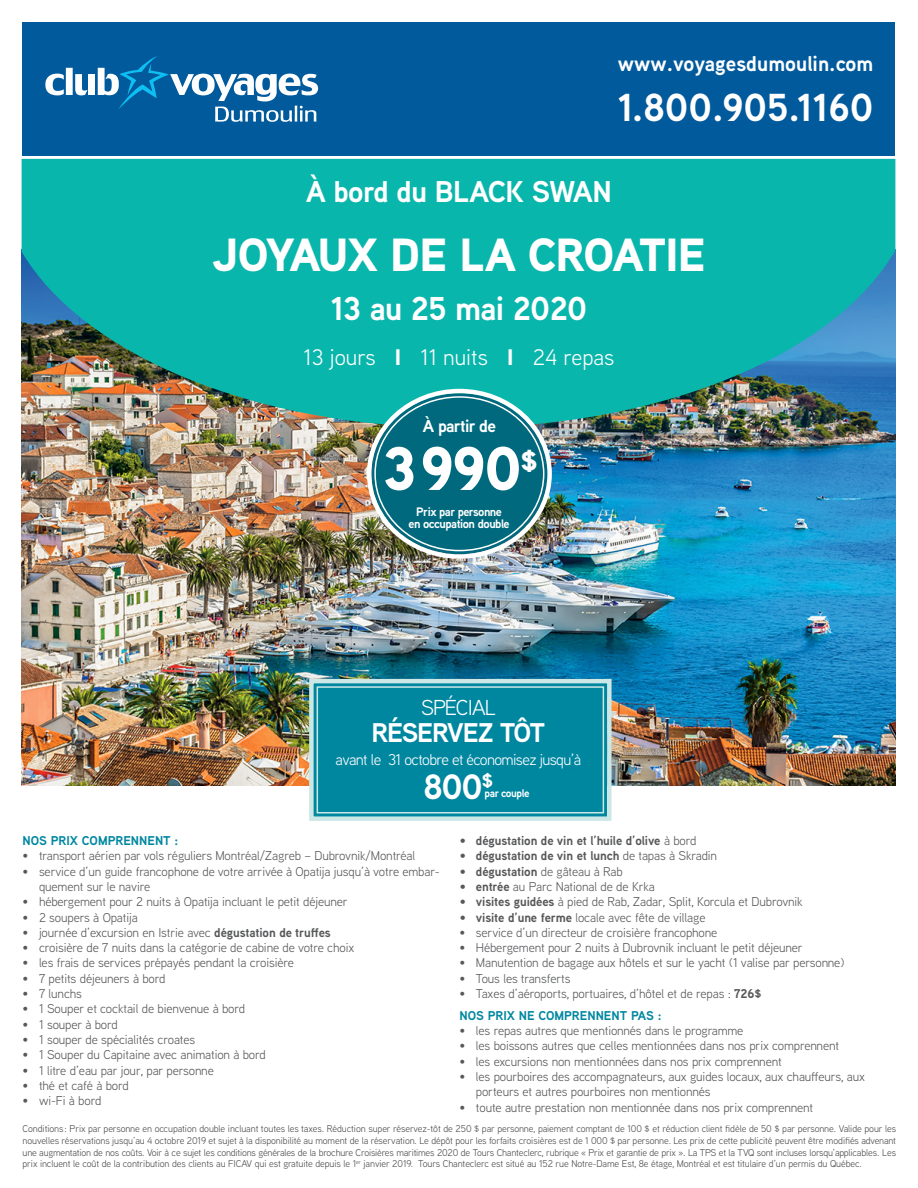
<style>
.page{position:relative;width:918px;height:1188px;background:#fff}
.page>*{position:absolute;margin:0;border:0;box-sizing:border-box;transform-origin:0 0}
.t1{font:900 61.35px "Aaux Next";color:#fff}
.t2{font:900 46.5px "Aaux Next";letter-spacing:-.02em;color:#fff}
.t3{font:700 39px "Aaux Next";color:#fff}
.t4{font:700 35.1px "Aaux Next";color:#fff}
.t5{font:700 33px "Aaux Next";letter-spacing:-.02em;color:#fff}
.t6{font:700 30px "Aaux Next";letter-spacing:-.02em;color:#fff}
.t7{font:700 27px "Aaux Next";letter-spacing:-.04em;color:#fff}
.t8{font:22.5px "Aaux Next";color:#fff}
.t9{font:21.6px "Aaux Next";letter-spacing:-.04em;color:#fff}
.t10{font:700 21.3px "Aaux Next";color:#fff}
.t11{font:700 17.4px "Aaux Next";letter-spacing:-.04em;color:#fff}
.t12{font:15.6px "Aaux Next";letter-spacing:-.04em;color:#fff}
.t13{font:12.75px/15.3px "Aaux Next";letter-spacing:-.01em;color:#57585a}
.t14{font:700 12.75px "Aaux Next";letter-spacing:-.01em;color:#57585a}
.t15{font:700 12.75px "Aaux Next";color:#0087a0}
.t16{font:700 12.3px "Aaux Next";letter-spacing:-.04em;color:#fff}
.t17{font:700 10.95px "Aaux Next";letter-spacing:-.04em;color:#fff}
.t18{font:9.75px/11.7px "Aaux Next";letter-spacing:-.01em;color:#4b4c4d;text-align:justify}
.s1{font-weight:900}
.s2{font-weight:700}
.s3{font-weight:400}
</style>
<div class="page">
<img style="left:22px;top:428px;width:873px;height:357px">
<div style="left:22px;top:22px;width:874px;height:134px;background:#015a9c"></div>
<div style="left:88px;top:74px;width:7px;height:21px;background:#fff"></div>
<svg style="left:45px;top:68px;width:43px;height:27px"></svg>
<svg style="left:98px;top:56px;width:220px;height:66px"></svg>
<svg style="left:22px;top:159px;width:873px;height:269px;background:#1baca4"></svg>
<svg style="left:307px;top:677px;width:307px;height:144px;background:#1690a6"></svg>
<div style="left:317px;top:686px;width:287px;height:127px;border:1px solid #cce8e6"></div>
<div style="left:371px;top:393px;width:176px;height:161px;background:#00697e;border-radius:50%"></div>
<div style="left:367px;top:389px;width:185px;height:170px;border:4px solid #fff;border-radius:50%"></div>
<p class="t10" style="left:618px;top:49px;width:257px">www.voyagesdumoulin.com</p>
<p class="t3" style="left:618px;top:80px;width:257px">1.800.905.1160</p>
<p class="t6" style="left:306px;top:170px;width:307px">À bord du BLACK SWAN</p>
<p class="t2" style="left:212px;top:221px;width:495px">JOYAUX DE LA CROATIE</p>
<p class="t5" style="left:331px;top:286px;width:258px">13 au 25 mai 2020</p>
<p class="t8" style="left:303px;top:342px;width:313px">13 jours <span class="s1">I</span> 11 nuits <span class="s1">I</span> 24 repas</p>
<p class="t11" style="left:423px;top:413px;width:74px">À partir de</p>
<p class="t1" style="left:383px;top:425px;width:157px">3990<sup>$</sup></p>
<p class="t16" style="left:416px;top:503px;width:87px">Prix par personne</p>
<p class="t16" style="left:409px;top:515px;width:103px">en occupation double</p>
<p class="t9" style="left:421px;top:693px;width:76px">SPÉCIAL</p>
<p class="t7" style="left:372px;top:714px;width:175px">RÉSERVEZ TÔT</p>
<p class="t12" style="left:336px;top:749px;width:247px">avant le 31 octobre et économisez jusqu’à</p>
<p class="t4" style="left:424px;top:762px;width:71px">800<sup>$</sup></p>
<p class="t17" style="left:485px;top:785px;width:46px">par couple</p>
<p class="t15" style="left:22px;top:832px;width:157px">NOS PRIX COMPRENNENT :</p>
<p class="t13" style="left:22px;top:848px;width:394px">• transport aérien par vols réguliers Montréal/Zagreb – Dubrovnik/Montréal</p>
<p class="t13" style="left:39px;top:863px;width:402px;text-indent:-16px">• service d’un guide francophone de votre arrivée à Opatija jusqu’à votre embar&shy;quement sur le navire</p>
<p class="t13" style="left:22px;top:894px;width:327px">• hébergement pour 2 nuits à Opatija incluant le petit déjeuner</p>
<p class="t13" style="left:22px;top:909px;width:117px">• 2 soupers à Opatija</p>
<p class="t13" style="left:22px;top:924px;width:310px">• journée d’excursion en Istrie avec <span class="s2">dégustation de truffes</span></p>
<p class="t13" style="left:22px;top:940px;width:333px">• croisière de 7 nuits dans la catégorie de cabine de votre choix</p>
<p class="t13" style="left:22px;top:955px;width:273px">• les frais de services prépayés pendant la croisière</p>
<p class="t13" style="left:22px;top:970px;width:145px">• 7 petits déjeuners à bord</p>
<p class="t13" style="left:22px;top:986px;width:61px">• 7 lunchs</p>
<p class="t13" style="left:22px;top:1001px;width:224px">• 1 Souper et cocktail de bienvenue à bord</p>
<p class="t13" style="left:22px;top:1016px;width:97px">• 1 souper à bord</p>
<p class="t13" style="left:22px;top:1031px;width:174px">• 1 souper de spécialités croates</p>
<p class="t13" style="left:22px;top:1047px;width:245px">• 1 Souper du Capitaine avec animation à bord</p>
<p class="t13" style="left:22px;top:1062px;width:193px">• 1 litre d’eau par jour, par personne</p>
<p class="t13" style="left:22px;top:1077px;width:108px">• thé et café à bord</p>
<p class="t13" style="left:22px;top:1093px;width:81px">• wi-Fi à bord</p>
<p class="t14" style="left:459px;top:832px;width:239px">• dégustation de vin et l’huile d’olive <span class="s3">à bord</span></p>
<p class="t14" style="left:459px;top:847px;width:259px">• dégustation de vin et lunch <span class="s3">de tapas à Skradin</span></p>
<p class="t14" style="left:459px;top:862px;width:165px">• dégustation <span class="s3">de gâteau à Rab</span></p>
<p class="t13" style="left:459px;top:878px;width:197px"><span class="s2">• entrée</span> au Parc National de de Krka</p>
<p class="t13" style="left:459px;top:894px;width:345px"><span class="s2">• visites guidées</span> à pied de Rab, Zadar, Split, Korcula et Dubrovnik</p>
<p class="t13" style="left:459px;top:909px;width:248px"><span class="s2">• visite d’une ferme</span> locale avec fête de village</p>
<p class="t13" style="left:459px;top:924px;width:259px">• service d’un directeur de croisière francophone</p>
<p class="t13" style="left:459px;top:940px;width:345px">• Hébergement pour 2 nuits à Dubrovnik incluant le petit déjeuner</p>
<p class="t13" style="left:459px;top:955px;width:387px">• Manutention de bagage aux hôtels et sur le yacht (1 valise par personne)</p>
<p class="t13" style="left:459px;top:970px;width:113px">• Tous les transferts</p>
<p class="t13" style="left:459px;top:986px;width:304px">• Taxes d’aéroports, portuaires, d’hôtel et de repas : <span class="s2">726$</span></p>
<p class="t15" style="left:459px;top:1006px;width:204px">NOS PRIX NE COMPRENNENT PAS :</p>
<p class="t13" style="left:459px;top:1023px;width:285px">• les repas autres que mentionnés dans le programme</p>
<p class="t13" style="left:459px;top:1038px;width:381px">• les boissons autres que celles mentionnées dans nos prix comprennent</p>
<p class="t13" style="left:459px;top:1053px;width:324px">• les excursions non mentionnées dans nos prix comprennent</p>
<p class="t13" style="left:476px;top:1068px;width:391px;text-indent:-16px">• les pourboires des accompagnateurs, aux guides locaux, aux chauffeurs, aux porteurs et autres pourboires non mentionnés</p>
<p class="t13" style="left:459px;top:1099px;width:355px">• toute autre prestation non mentionnée dans nos prix comprennent</p>
<p class="t18" style="left:23px;top:1123px;width:875px">Conditions: Prix par personne en occupation double incluant toutes les taxes. Réduction super réservez-tôt de 250 $ par personne, paiement comptant de 100 $ et réduction client fidèle de 50 $ par personne. Valide pour les nouvelles réservations jusqu’au 4 octobre 2019 et sujet à la disponibilité au moment de la réservation. Le dépôt pour les forfaits croisières est de 1 000 $ par personne. Les prix de cette publicité peuvent être modifiés advenant une augmentation de nos coûts. Voir à ce sujet les conditions générales de la brochure Croisières maritimes 2020 de Tours Chanteclerc, rubrique « Prix et garantie de prix ». La TPS et la TVQ sont incluses lorsqu’applicables. Les prix incluent le coût de la contribution des clients au FICAV qui est gratuite depuis le 1<sup>er</sup> janvier 2019. Tours Chanteclerc est situé au 152 rue Notre-Dame Est, 8e étage, Montréal et est titulaire d’un permis du Québec.</p>
</div>
